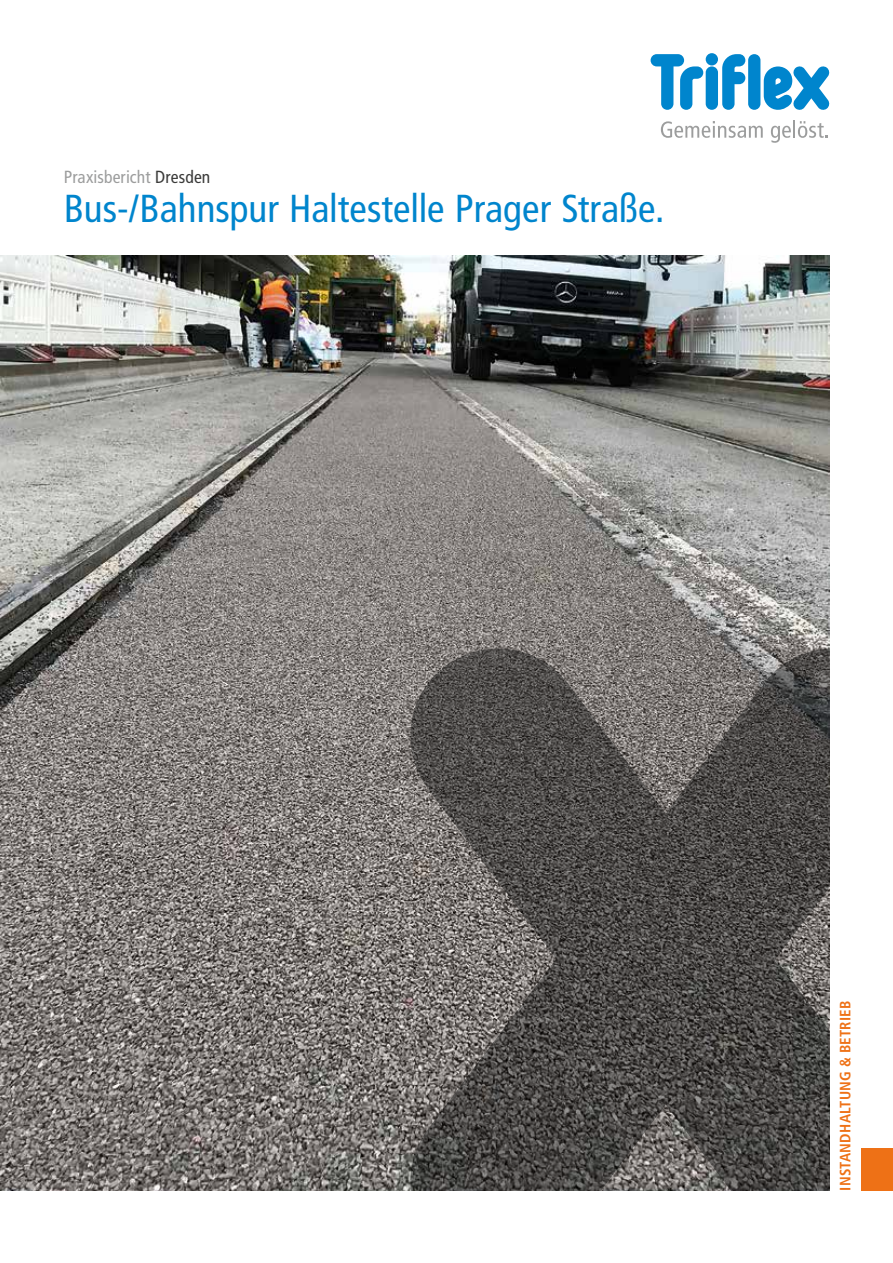
<style>
.page{position:relative;width:893px;height:1263px;background:#fff}
.page>*{position:absolute;margin:0;border:0;box-sizing:border-box;transform-origin:0 0}
.t1{font:condensed 39px "Frutiger LT Pro";color:#0085cd}
.t2{font:condensed 17.55px "Frutiger LT Pro";letter-spacing:.01em;color:#9c9d9d}
.t3{font:700 condensed 15px "Frutiger LT Pro";letter-spacing:.015em;color:#ee7116}
.s1{color:#3b3b3a}
</style>
<div class="page">
<svg style="left:661px;top:121px;width:102px;height:17px"></svg>
<svg style="left:771px;top:120px;width:57px;height:23px"></svg>
<svg style="left:651px;top:54px;width:52px;height:56px"></svg>
<div style="left:706px;top:66px;width:12px;height:44px;background:#0085cd;border-radius:6px"></div>
<div style="left:706px;top:53px;width:12px;height:12px;background:#0085cd;border-radius:50%"></div>
<svg style="left:722px;top:54px;width:23px;height:56px"></svg>
<svg style="left:764px;top:66px;width:65px;height:44px"></svg>
<div style="left:748px;top:54px;width:12px;height:56px;background:#0085cd;border-radius:6px"></div>
<div style="left:861px;top:1148px;width:32px;height:43px;background:#ee7116"></div>
<img style="left:0;top:255px;width:829px;height:936px">
<svg style="left:410px;top:648px;width:419px;height:543px;background:#595654"></svg>
<p class="t2" style="left:64px;top:167px;width:148px">Praxisbericht <span class="s1">Dresden</span></p>
<p class="t1" style="left:64px;top:186px;width:602px">Bus-/Bahnspur Haltestelle Prager Straße.</p>
<p class="t3" style="left:836px;top:1191px;width:191px;rotate:-90deg">INSTANDHALTUNG &amp; BETRIEB</p>
</div>
